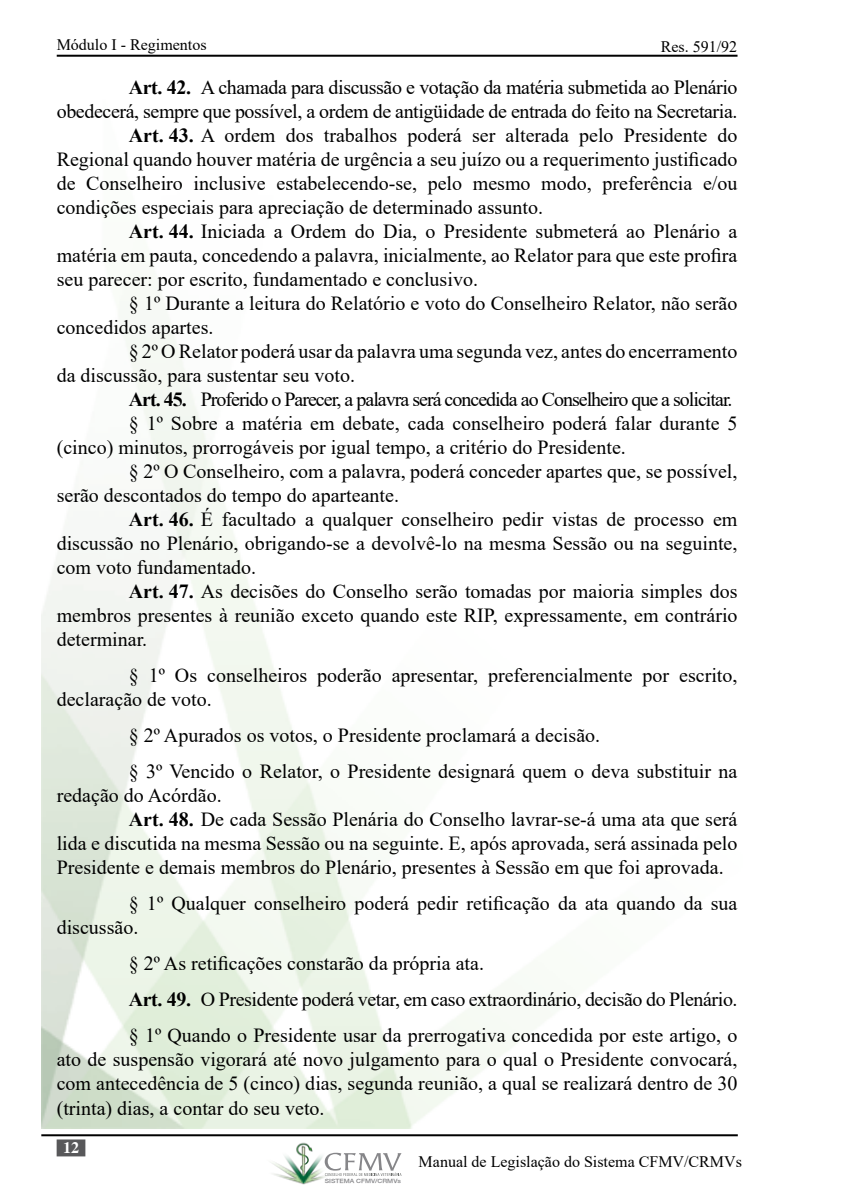
<style>
.page{position:relative;width:851px;height:1191px;background:#fff}
.page>*{position:absolute;margin:0;border:0;box-sizing:border-box;transform-origin:0 0}
.t1{font:20px/24px "Times New Roman";color:#000}
.t2{font:20px "Times New Roman";letter-spacing:-.02em;color:#000}
.t3{font:20px "Times New Roman";letter-spacing:-.05em;color:#000}
.t4{font:16px "Times New Roman";color:#000}
.t5{font:700 16px "Times";color:#fff}
.t6{font:500 5.8px "Helvetica Neue";color:#868689;scale:1.16 1}
.s1{font-weight:700}
</style>
<div class="page">
<hr style="left:41px;top:1134px;width:696px;height:2px;background:#000">
<hr style="left:57px;top:55px;width:680px;height:2px;background:#000">
<div style="left:57px;top:1139px;width:28px;height:17px;background:#58585a;border:2px solid #58585a"></div>
<img style="left:253px;top:1136px;width:166px;height:49px">
<svg style="left:324px;top:1152px;width:77px;height:24px"></svg>
<p class="t4" style="left:57px;top:34px;width:151px">Módulo I - Regimentos</p>
<p class="t4" style="left:660px;top:35px;width:78px">Res. 591/92</p>
<p class="t2" style="left:129px;top:73px;width:610px"><span class="s1">Art. 42.</span> A chamada para discussão e votação da matéria submetida ao Plenário</p>
<p class="t2" style="left:57px;top:97px;width:682px">obedecerá, sempre que possível, a ordem de antigüidade de entrada do feito na Secretaria.</p>
<p class="t1" style="left:129px;top:123px;width:610px"><span class="s1">Art. 43.</span> A ordem dos trabalhos poderá ser alterada pelo Presidente do</p>
<p class="t1" style="left:57px;top:147px;width:682px">Regional quando houver matéria de urgência a seu juízo ou a requerimento justificado</p>
<p class="t1" style="left:57px;top:171px;width:682px">de Conselheiro inclusive estabelecendo-se, pelo mesmo modo, preferência e/ou</p>
<p class="t1" style="left:57px;top:195px;width:487px">condições especiais para apreciação de determinado assunto.</p>
<p class="t1" style="left:129px;top:219px;width:610px"><span class="s1">Art. 44.</span> Iniciada a Ordem do Dia, o Presidente submeterá ao Plenário a</p>
<p class="t1" style="left:57px;top:243px;width:682px">matéria em pauta, concedendo a palavra, inicialmente, ao Relator para que este profira</p>
<p class="t1" style="left:57px;top:267px;width:423px">seu parecer: por escrito, fundamentado e conclusivo.</p>
<p class="t1" style="left:129px;top:291px;width:610px">§ 1º Durante a leitura do Relatório e voto do Conselheiro Relator, não serão</p>
<p class="t1" style="left:57px;top:315px;width:158px">concedidos apartes.</p>
<p class="t1" style="left:129px;top:339px;width:610px">§ 2º O Relator poderá usar da palavra uma segunda vez, antes do encerramento</p>
<p class="t1" style="left:57px;top:363px;width:300px">da discussão, para sustentar seu voto.</p>
<p class="t3" style="left:129px;top:385px;width:605px"><span class="s1">Art. 45.</span> Proferido o Parecer, a palavra será concedida ao Conselheiro que a solicitar.</p>
<p class="t1" style="left:129px;top:411px;width:610px">§ 1º Sobre a matéria em debate, cada conselheiro poderá falar durante 5</p>
<p class="t1" style="left:57px;top:435px;width:570px">(cinco) minutos, prorrogáveis por igual tempo, a critério do Presidente.</p>
<p class="t1" style="left:129px;top:459px;width:610px">§ 2º O Conselheiro, com a palavra, poderá conceder apartes que, se possível,</p>
<p class="t1" style="left:57px;top:483px;width:344px">serão descontados do tempo do aparteante.</p>
<p class="t1" style="left:129px;top:507px;width:610px"><span class="s1">Art. 46.</span> É facultado a qualquer conselheiro pedir vistas de processo em</p>
<p class="t1" style="left:57px;top:531px;width:682px">discussão no Plenário, obrigando-se a devolvê-lo na mesma Sessão ou na seguinte,</p>
<p class="t1" style="left:57px;top:555px;width:201px">com voto fundamentado.</p>
<p class="t1" style="left:129px;top:579px;width:610px"><span class="s1">Art. 47.</span> As decisões do Conselho serão tomadas por maioria simples dos</p>
<p class="t1" style="left:57px;top:603px;width:682px">membros presentes à reunião exceto quando este RIP, expressamente, em contrário</p>
<p class="t1" style="left:57px;top:627px;width:92px">determinar.</p>
<p class="t1" style="left:57px;top:663px;width:682px;text-indent:72px">§ 1º Os conselheiros poderão apresentar, preferencialmente por escrito, declaração de voto.</p>
<p class="t1" style="left:129px;top:717px;width:610px;line-height:36px">§ 2º Apurados os votos, o Presidente proclamará a decisão.<br>§ 3º Vencido o Relator, o Presidente designará quem o deva substituir na</p>
<p class="t1" style="left:57px;top:783px;width:166px">redação do Acórdão.</p>
<p class="t1" style="left:129px;top:807px;width:610px"><span class="s1">Art. 48.</span> De cada Sessão Plenária do Conselho lavrar-se-á uma ata que será</p>
<p class="t1" style="left:57px;top:831px;width:682px">lida e discutida na mesma Sessão ou na seguinte. E, após aprovada, será assinada pelo</p>
<p class="t1" style="left:57px;top:855px;width:668px">Presidente e demais membros do Plenário, presentes à Sessão em que foi aprovada.</p>
<p class="t1" style="left:57px;top:891px;width:682px;text-indent:72px">§ 1º Qualquer conselheiro poderá pedir retificação da ata quando da sua discussão.</p>
<p class="t1" style="left:129px;top:945px;width:610px;line-height:36px">§ 2º As retificações constarão da própria ata.<br><span class="s1">Art. 49.</span> O Presidente poderá vetar, em caso extraordinário, decisão do Plenário. § 1º Quando o Presidente usar da prerrogativa concedida por este artigo, o</p>
<p class="t1" style="left:57px;top:1047px;width:682px;text-align:justify">ato de suspensão vigorará até novo julgamento para o qual o Presidente convocará, com antecedência de 5 (cinco) dias, segunda reunião, a qual se realizará dentro de 30 (trinta) dias, a contar do seu veto.</p>
<p class="t5" style="left:63px;top:1137px;width:17px">12</p>
<p class="t6" style="left:325px;top:1177px;width:67px">SISTEMA CFMV/CRMVs</p>
<p class="t4" style="left:418px;top:1150px;width:325px">Manual de Legislação do Sistema CFMV/CRMVs</p>
</div>
